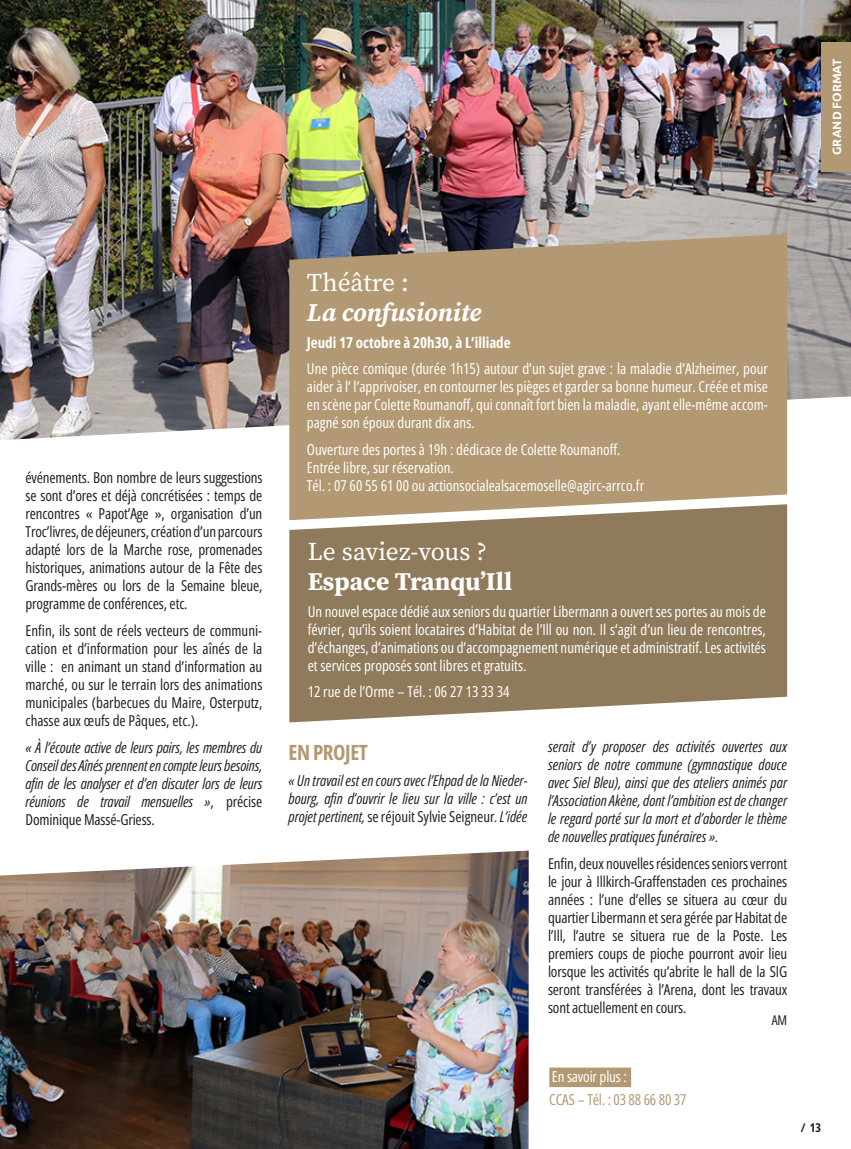
<style>
.page{position:relative;width:851px;height:1149px;background:#fff}
.page>*{position:absolute;margin:0;border:0;box-sizing:border-box;transform-origin:0 0}
.t1{font:25.5px "Source Serif Pro";color:#fff}
.t2{font:700 25.5px "Source Serif Pro";color:#fff}
.t3{font:italic 700 25.5px "Source Serif Pro";color:#fff}
.t4{font:700 21px "Open Sans Condensed";letter-spacing:-.02em;color:#b39973}
.t5{font:15px/18px "Open Sans Condensed";letter-spacing:-.01em;color:#231f20;text-align:justify}
.t6{font:15px/18px "Open Sans Condensed";color:#fff;text-align:justify}
.t7{font:italic 15px/18px "Open Sans Condensed";color:#231f20;text-align:justify}
.t8{font:700 15px "Open Sans Condensed";color:#fff}
.t9{font:15px "Open Sans Condensed";letter-spacing:-.01em;color:#b39973}
.t10{font:13.5px "Open Sans Condensed";color:#231f20}
.t11{font:700 12px "Ubuntu";color:#fff}
.t12{font:700 12px "Open Sans Condensed";color:#231f20}
.s1{font-style:normal}
</style>
<div class="page">
<img style="left:0;top:0;width:850px;height:440px">
<div style="left:289px;top:233px;width:498px;height:270px;background:#b39973"></div>
<svg style="left:289px;top:503px;width:498px;height:219px;background:#9a886c"></svg>
<img style="left:0;top:850px;width:528px;height:298px">
<div style="left:821px;top:42px;width:29px;height:129px;background:#b39973"></div>
<div style="left:549px;top:1067px;width:82px;height:19px;background:#b39973"></div>
<p class="t11" style="left:829px;top:155px;width:98px;rotate:-90deg">GRAND FORMAT</p>
<p class="t5" style="left:26px;top:468px;width:238px">événements. Bon nombre de leurs suggestions se sont d’ores et déjà concrétisées : temps de rencontres « Papot’Age », organisation d’un Troc’livres, de déjeuners, création d’un parcours adapté lors de la Marche rose, promenades historiques, animations autour de la Fête des Grands-mères ou lors de la Semaine bleue, programme de conférences, etc.</p>
<p class="t5" style="left:26px;top:621px;width:238px">Enfin, ils sont de réels vecteurs de communi&shy;cation et d’information pour les aînés de la ville : en animant un stand d’information au marché, ou sur le terrain lors des animations municipales (barbecues du Maire, Osterputz, chasse aux œufs de Pâques, etc.).</p>
<p class="t7" style="left:26px;top:737px;width:238px">« À l’écoute active de leurs pairs, les membres du Conseil des Aînés prennent en compte leurs besoins, afin de les analyser et d’en discuter lors de leurs réunions de travail mensuelles »<span class="s1">, précise Dominique Massé-Griess.</span></p>
<h1 class="t1" style="left:307px;top:265px;width:103px">Théâtre :</h1>
<h1 class="t3" style="left:307px;top:295px;width:176px">La confusionite</h1>
<p class="t8" style="left:307px;top:332px;width:205px">Jeudi 17 octobre à 20h30, à L’illiade</p>
<p class="t6" style="left:307px;top:359px;width:462px">Une pièce comique (durée 1h15) autour d’un sujet grave : la maladie d’Alzheimer, pour aider à l’ l’apprivoiser, en contourner les pièges et garder sa bonne humeur. Créée et mise en scène par Colette Roumanoff, qui connaît fort bien la maladie, ayant elle-même accom&shy;pagné son époux durant dix ans.</p>
<p class="t6" style="left:307px;top:440px;width:339px;text-align:left">Ouverture des portes à 19h : dédicace de Colette Roumanoff.<br>Entrée libre, sur réservation.<br>Tél. : 07 60 55 61 00 ou actionsocialealsacemoselle@agirc-arrco.fr</p>
<h1 class="t1" style="left:308px;top:534px;width:181px">Le saviez-vous ?</h1>
<h1 class="t2" style="left:308px;top:563px;width:206px">Espace Tranqu’Ill</h1>
<p class="t6" style="left:308px;top:601px;width:459px">Un nouvel espace dédié aux seniors du quartier Libermann a ouvert ses portes au mois de février, qu’ils soient locataires d’Habitat de l’Ill ou non. Il s’agit d’un lieu de rencontres, d’échanges, d’animations ou d’accompagnement numérique et administratif. Les activités et services proposés sont libres et gratuits.</p>
<p class="t6" style="left:308px;top:682px;width:203px">12 rue de l’Orme – Tél. : 06 27 13 33 34</p>
<h2 class="t4" style="left:288px;top:737px;width:81px">EN PROJET</h2>
<p class="t7" style="left:288px;top:771px;width:240px">« Un travail est en cours avec l’Ehpad de la Nieder&shy;bourg, afin d’ouvrir le lieu sur la ville : c’est un projet pertinent, <span class="s1">se réjouit Sylvie Seigneur</span>. L’idée</p>
<p class="t7" style="left:548px;top:737px;width:240px">serait d’y proposer des activités ouvertes aux seniors de notre commune (gymnastique douce avec Siel Bleu), ainsi que des ateliers animés par l’Association Akène, dont l’ambition est de changer le regard porté sur la mort et d’aborder le thème de nouvelles pratiques funéraires ».</p>
<p class="t5" style="left:548px;top:853px;width:241px">Enfin, deux nouvelles résidences seniors verront le jour à Illkirch-Graffenstaden ces prochaines années : l’une d’elles se situera au cœur du quartier Libermann et sera gérée par Habitat de l’Ill, l’autre se situera rue de la Poste. Les premiers coups de pioche pourront avoir lieu lorsque les activités qu’abrite le hall de la SIG seront transférées à l’Arena, dont les travaux sont actuellement en cours.</p>
<p class="t10" style="left:771px;top:1010px;width:17px">AM</p>
<p class="t6" style="left:552px;top:1067px;width:76px">En savoir plus :</p>
<p class="t9" style="left:549px;top:1088px;width:139px">CCAS – Tél. : 03 88 66 80 37</p>
<p class="t12" style="left:800px;top:1118px;width:22px">/ 13</p>
</div>
